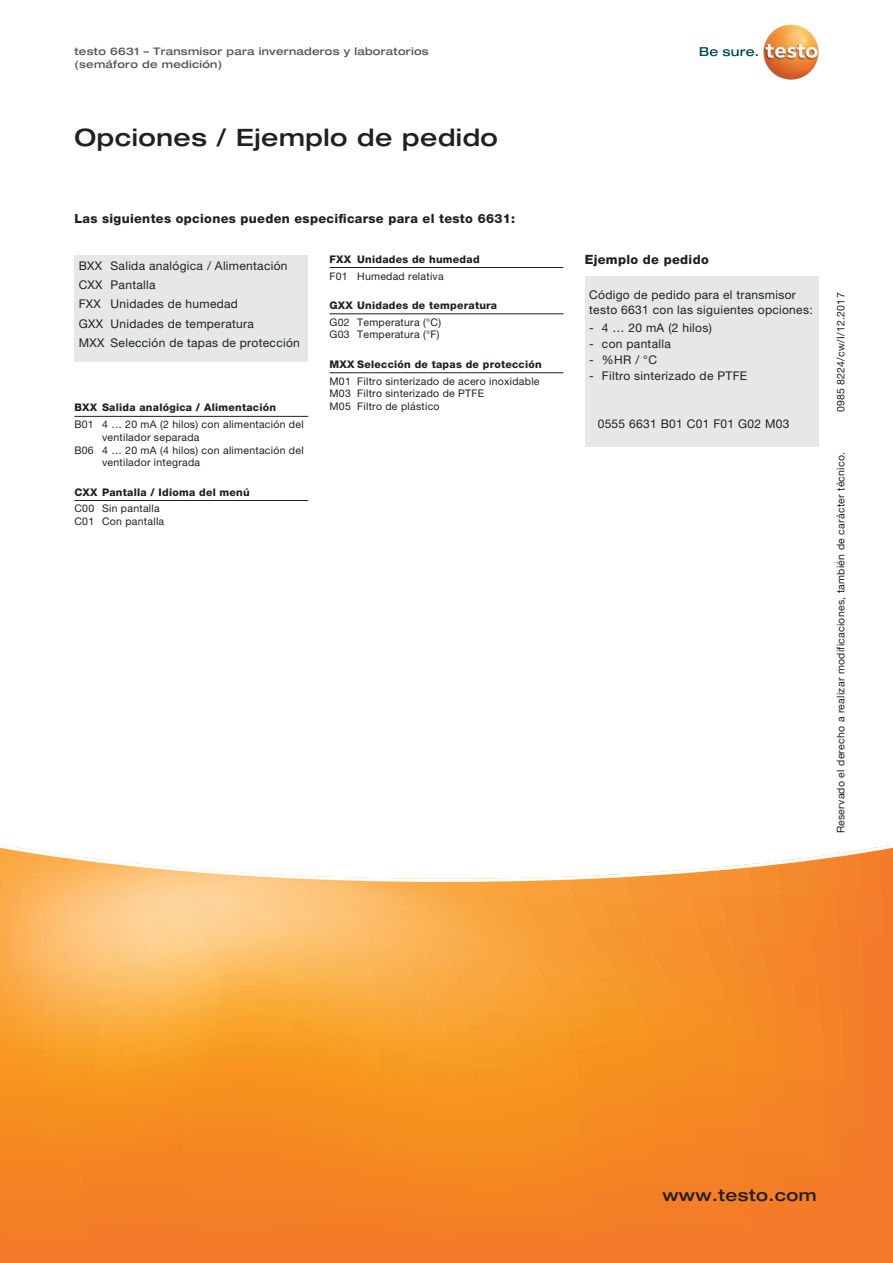
<style>
.page{position:relative;width:893px;height:1263px;background:#fff}
.page>*{position:absolute;margin:0;border:0;box-sizing:border-box;transform-origin:0 0}
.t1{font:500 expanded 24px "Helvetica Neue LTW1 G";letter-spacing:.025em;color:#231f20}
.t2{font:500 expanded 16.5px "Helvetica Neue LTW1 G";letter-spacing:.025em;color:#231f20}
.t3{font:800 12.75px "Helvetica Neue LTW1 G";letter-spacing:.025em;color:#231f20}
.t4{font:12px/19.2px "Helvetica Neue LTW1 G";letter-spacing:.025em;color:#231f20}
.t5{font:10.5px/12.6px "Helvetica Neue LTW1 G";letter-spacing:.025em;color:#231f20}
.t6{font:800 10.5px "Helvetica Neue LTW1 G";letter-spacing:.025em;color:#231f20}
.t7{font:500 expanded 10.5px/13.5px "Helvetica Neue LTW1 G";letter-spacing:.025em;color:#57585a}
</style>
<div class="page">
<svg style="left:0;top:845px;width:893px;height:418px;background:#f79a3f"></svg>
<svg style="left:700px;top:47px;width:58px;height:9px"></svg>
<img style="left:763px;top:24px;width:56px;height:56px;border-radius:28px">
<div style="left:74px;top:255px;width:234px;height:106px;background:#e6e7e9"></div>
<div style="left:585px;top:276px;width:234px;height:170px;background:#e6e7e9"></div>
<hr style="left:74px;top:416px;width:234px;height:1px;background:#231f20">
<hr style="left:74px;top:500px;width:234px;height:1px;background:#231f20">
<hr style="left:330px;top:267px;width:233px;height:1px;background:#231f20">
<hr style="left:330px;top:314px;width:233px;height:1px;background:#231f20">
<hr style="left:330px;top:372px;width:233px;height:1px;background:#231f20">
<p class="t7" style="left:74px;top:44px;width:356px">testo 6631 – Transmisor para invernaderos y laboratorios (semáforo de medición)</p>
<h1 class="t1" style="left:74px;top:122px;width:425px">Opciones / Ejemplo de pedido</h1>
<p class="t3" style="left:74px;top:211px;width:442px">Las siguientes opciones pueden especificarse para el testo 6631:</p>
<p class="t4" style="left:79px;top:256px;width:223px">BXX Salida analógica / Alimentación<br>CXX Pantalla<br>FXX Unidades de humedad<br>GXX Unidades de temperatura<br>MXX Selección de tapas de protección</p>
<p class="t6" style="left:74px;top:401px;width:203px">BXX Salida analógica / Alimentación</p>
<p class="t5" style="left:74px;top:418px;width:231px">B01 4 … 20 mA (2 hilos) con alimentación del</p>
<p class="t5" style="left:102px;top:431px;width:99px">ventilador separada</p>
<p class="t5" style="left:74px;top:443px;width:231px">B06 4 … 20 mA (4 hilos) con alimentación del</p>
<p class="t5" style="left:102px;top:456px;width:100px">ventilador integrada</p>
<p class="t6" style="left:74px;top:486px;width:177px">CXX Pantalla / Idioma del menú</p>
<p class="t5" style="left:74px;top:502px;width:91px">C00 Sin pantalla<br>C01 Con pantalla</p>
<p class="t6" style="left:330px;top:253px;width:152px">FXX Unidades de humedad</p>
<p class="t5" style="left:330px;top:269px;width:116px">F01 Humedad relativa</p>
<p class="t6" style="left:330px;top:299px;width:169px">GXX Unidades de temperatura</p>
<p class="t5" style="left:330px;top:316px;width:113px">G02 Temperatura (°C)<br>G03 Temperatura (°F)</p>
<p class="t6" style="left:330px;top:358px;width:214px">MXX Selección de tapas de protección</p>
<p class="t5" style="left:330px;top:375px;width:211px">M01 Filtro sinterizado de acero inoxidable<br>M03 Filtro sinterizado de PTFE<br>M05 Filtro de plástico</p>
<p class="t3" style="left:585px;top:252px;width:126px">Ejemplo de pedido</p>
<p class="t4" style="left:589px;top:288px;width:225px;line-height:15px">Código de pedido para el transmisor testo 6631 con las siguientes opciones:</p>
<p class="t4" style="left:589px;top:318px;width:124px">- 4 … 20 mA (2 hilos)</p>
<p class="t4" style="left:589px;top:334px;width:83px">- con pantalla</p>
<p class="t4" style="left:589px;top:350px;width:69px">- %HR / °C</p>
<p class="t4" style="left:589px;top:366px;width:160px">- Filtro sinterizado de PTFE</p>
<p class="t4" style="left:598px;top:414px;width:193px">0555 6631 B01 C01 F01 G02 M03</p>
<p class="t5" style="left:834px;top:412px;width:121px;rotate:-90deg">0985 8224/cw/I/12.2017</p>
<p class="t5" style="left:834px;top:833px;width:383px;rotate:-90deg">Reservado el derecho a realizar modificaciones, también de carácter técnico.</p>
<h2 class="t2" style="left:662px;top:1185px;width:156px">www.testo.com</h2>
</div>
